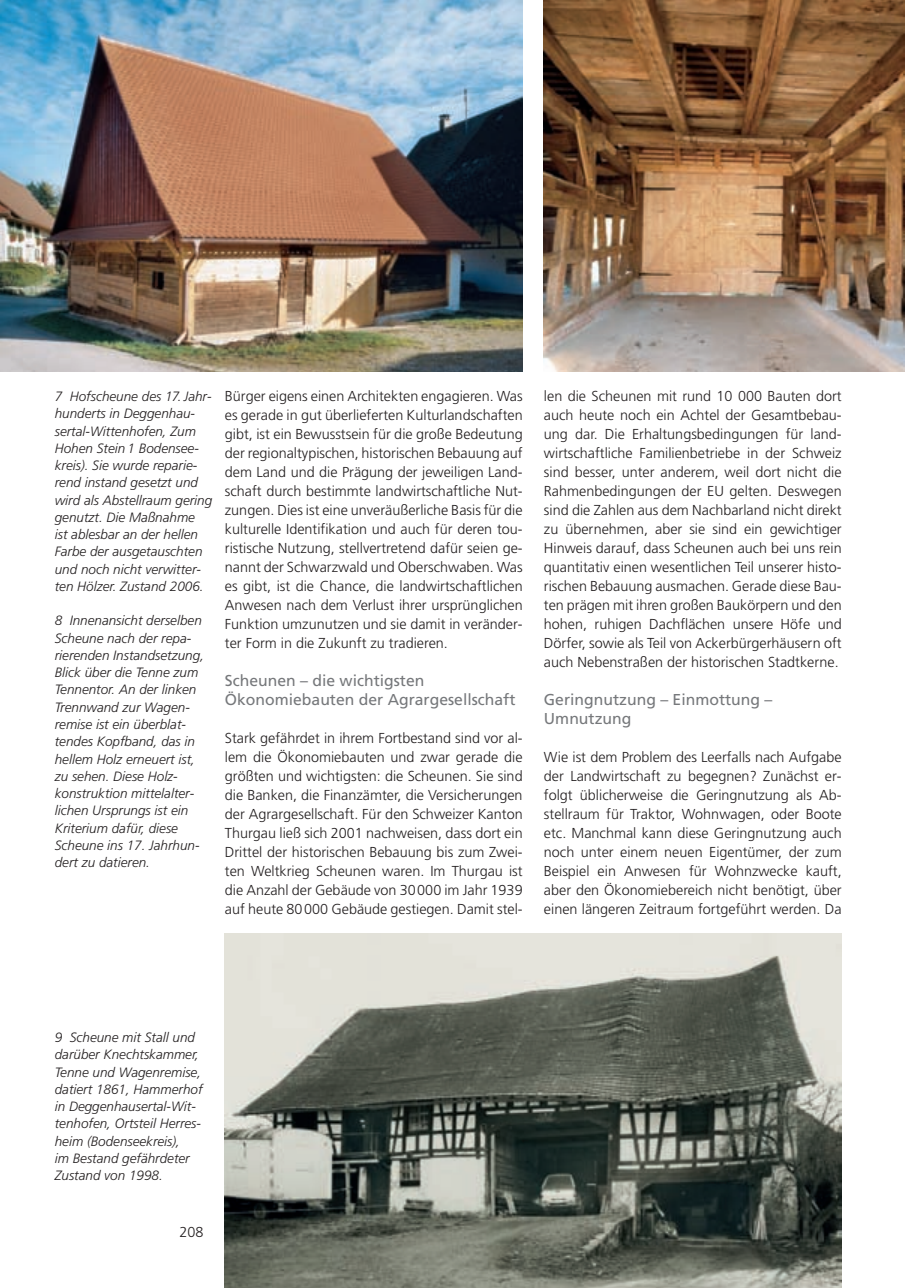
<style>
.page{position:relative;width:905px;height:1288px;background:#fff}
.page>*{position:absolute;margin:0;border:0;box-sizing:border-box;transform-origin:0 0}
.t1{font:15.75px/19px "Frutiger";color:#76787b}
.t2{font:300 14.4px/19px "Frutiger";color:#231f20;text-align:justify}
.t3{font:italic 300 13.5px/17.2px "Frutiger";color:#231f20}
</style>
<div class="page">
<img style="left:225px;top:933px;width:616px;height:354px">
<img style="left:0;top:0;width:522px;height:372px">
<img style="left:544px;top:0;width:361px;height:372px">
<p class="t3" style="left:55px;top:389px;width:159px">7 Hofscheune des 17. Jahr&shy;hunderts in Deg genhau&shy;ser tal-Witten hofen, Zum<br>Hohen Stein 1 Boden see - kreis). Sie wur de reparie - rend instand gesetzt und wird als Abstellraum gering genutzt. Die Maßnahme<br>ist ab lesbar an der hellen<br>Farbe der ausgetauschten und noch nicht verwitter&shy;ten Hölzer. Zustand 2006.</p>
<p class="t3" style="left:55px;top:613px;width:151px">8 Innenansicht derselben<br>Scheune nach der re pa - rierenden Instandset zung,<br>Blick über die Ten ne zum<br>Tennentor. An der linken<br>Trennwand zur Wagen - remise ist ein überblat&shy;ten des Kopfband, das in hellem Holz erneuert ist, zu sehen. Diese Holz - konstruktion mittelalter - lichen Ursprungs ist ein<br>Kriterium dafür, diese<br>Scheune ins 17. Jahrhun - dert zu da tieren.</p>
<p class="t2" style="left:225px;top:388px;width:299px">Bürger eigens einen Architekten engagieren. Was es gerade in gut überlieferten Kulturlandschaften gibt, ist ein Bewusstsein für die große Bedeutung der regionaltypischen, historischen Bebauung auf dem Land und die Prägung der jeweiligen Land&shy;schaft durch bestimmte landwirtschaftliche Nut&shy;zungen. Dies ist eine unveräußerliche Basis für die kulturelle Identifikation und auch für deren tou&shy;ristische Nutzung, stellvertretend dafür seien ge&shy;nannt der Schwarzwald und Oberschwaben. Was es gibt, ist die Chance, die landwirtschaftlichen Anwesen nach dem Verlust ihrer ursprünglichen Funktion umzunutzen und sie damit in veränder&shy;ter Form in die Zukunft zu tradieren.</p>
<p class="t1" style="left:225px;top:672px;width:292px">Scheunen – die wichtigsten<br>Ökonomiebauten der Agrargesellschaft</p>
<p class="t2" style="left:225px;top:729px;width:299px">Stark gefährdet in ihrem Fortbestand sind vor al&shy;lem die Ökonomiebauten und zwar gerade die größten und wichtigsten: die Scheunen. Sie sind die Banken, die Finanzämter, die Versicherungen der Agrargesellschaft. Für den Schweizer Kanton Thurgau ließ sich 2001 nachweisen, dass dort ein Drittel der historischen Bebauung bis zum Zwei&shy;ten Weltkrieg Scheunen waren. Im Thurgau ist die Anzahl der Gebäude von 30000 im Jahr 1939 auf heute 80000 Gebäude gestiegen. Damit stel-</p>
<p class="t2" style="left:544px;top:388px;width:299px">len die Scheunen mit rund 10 000 Bauten dort auch heute noch ein Achtel der Gesamtbebau&shy;ung dar. Die Erhaltungsbedingungen für land&shy;wirtschaftliche Familienbetriebe in der Schweiz sind besser, unter anderem, weil dort nicht die Rahmenbedingungen der EU gelten. Deswegen sind die Zahlen aus dem Nachbarland nicht direkt zu übernehmen, aber sie sind ein gewichtiger Hinweis darauf, dass Scheunen auch bei uns rein quantitativ einen wesentlichen Teil unserer histo&shy;rischen Bebauung ausmachen. Gerade diese Bau&shy;ten prägen mit ihren großen Baukörpern und den hohen, ruhigen Dachflächen unsere Höfe und Dörfer, sowie als Teil von Ackerbürgerhäusern oft auch Nebenstraßen der historischen Stadtkerne.</p>
<p class="t1" style="left:544px;top:691px;width:230px">Geringnutzung – Einmottung –<br>Umnutzung</p>
<p class="t2" style="left:544px;top:748px;width:299px">Wie ist dem Problem des Leerfalls nach Aufgabe der Landwirtschaft zu begegnen? Zunächst er&shy;folgt üblicherweise die Geringnutzung als Ab&shy;stellraum für Traktor, Wohnwagen, oder Boote etc. Manchmal kann diese Geringnutzung auch noch unter einem neuen Eigentümer, der zum Beispiel ein Anwesen für Wohnzwecke kauft, aber den Ökonomiebereich nicht benötigt, über einen längeren Zeitraum fortgeführt werden. Da</p>
<p class="t3" style="left:55px;top:1029px;width:149px">9 Scheune mit Stall und darüber Knechtskammer,<br>Tenne und Wagenremise, datiert 1861, Hammerhof in Deggenhausertal-Wit&shy;tenhofen, Ortsteil Herres&shy;heim (Bodenseekreis),<br>im Bestand gefährdeter<br>Zustand von 1998.</p>
<p class="t2" style="left:180px;top:1223px;width:26px">208</p>
</div>
